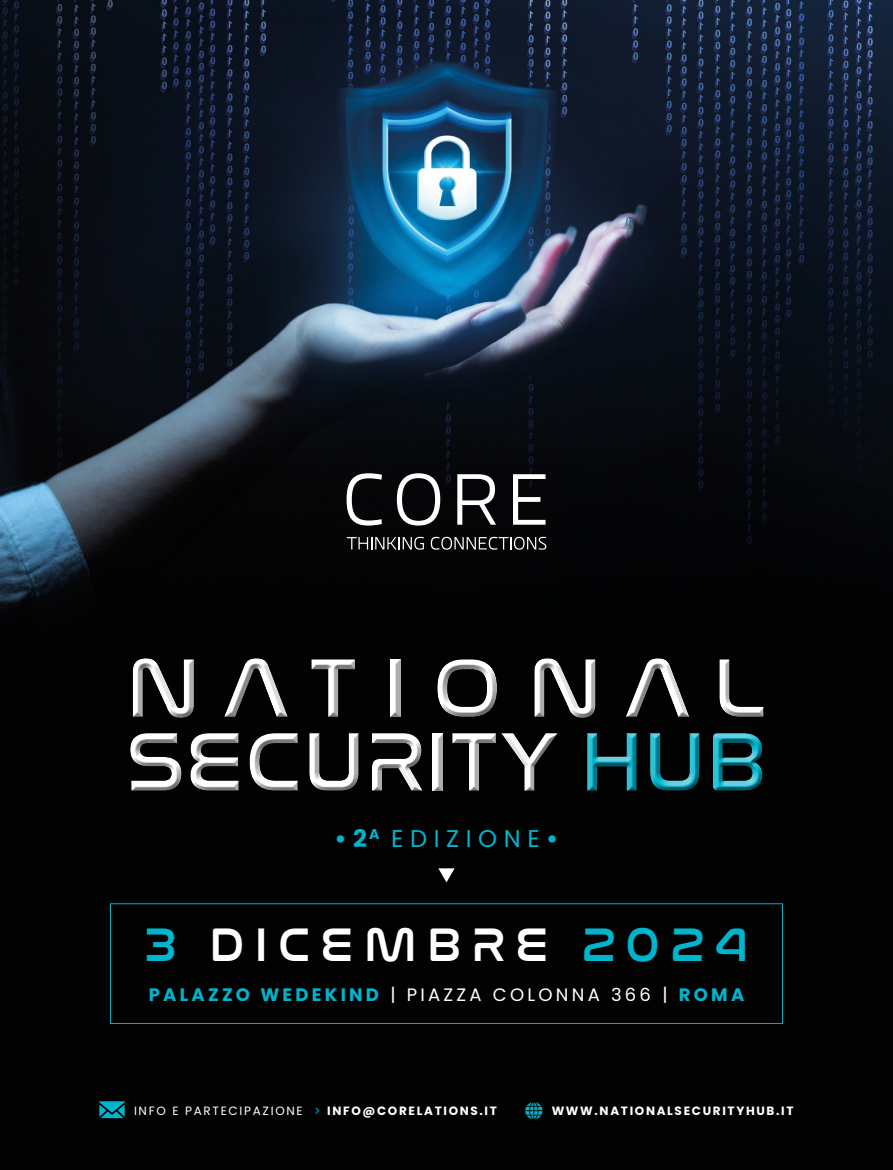
<style>
.page{position:relative;width:893px;height:1170px;background:#fff}
.page>*{position:absolute;margin:0;border:0;box-sizing:border-box;transform-origin:0 0}
.t1{font:85.05px/73.8px "Nasalization Rg";letter-spacing:.01em;color:#fff}
.t2{font:48.3px "Nasalization Rg";letter-spacing:.2em;color:#fff}
.t3{font:24.15px "Poppins";letter-spacing:.27em;color:#00b4cd}
.t4{font:700 18px "Poppins";letter-spacing:.18em;color:#00b4cd}
.t5{font:12px "Poppins";letter-spacing:.14em;color:#fff}
.t6{font:700 12px "Poppins";letter-spacing:.14em;color:#fff}
.s1{color:#00b4cd}
.s2{font-weight:700}
.s3{font-weight:400;color:#fff}
</style>
<div class="page">
<img style="left:0;top:0;width:893px;height:1169px">
<svg style="left:347px;top:473px;width:35px;height:52px"></svg>
<svg style="left:397px;top:473px;width:43px;height:52px"></svg>
<svg style="left:457px;top:474px;width:39px;height:50px"></svg>
<svg style="left:513px;top:474px;width:33px;height:50px"></svg>
<svg style="left:347px;top:537px;width:77px;height:12px"></svg>
<svg style="left:431px;top:537px;width:115px;height:12px"></svg>
<div style="left:110px;top:903px;width:673px;height:120px;border:1px solid #00b4cd"></div>
<svg style="left:525px;top:1102px;width:17px;height:16px"></svg>
<svg style="left:99px;top:1101px;width:26px;height:16px"></svg>
<div style="left:125px;top:652px;width:644px;height:141px;background:#020202"></div>
<div style="left:125px;top:656px;width:644px;height:140px;background:#000"></div>
<svg style="left:438px;top:868px;width:17px;height:14px"></svg>
<h1 class="t1" style="left:126px;top:638px;width:643px">NATIONAL<br>SECURITY <span class="s1">HUB</span></h1>
<h3 class="t3" style="left:335px;top:824px;width:225px"><span class="s2">•2</span><sup>A</sup> EDIZIONE<span class="s2">•</span></h3>
<h2 class="t2" style="left:144px;top:900px;width:606px"><span class="s1">3</span> DICEMBRE <span class="s1">2024</span></h2>
<h3 class="t4" style="left:149px;top:984px;width:597px">PALAZZO WEDEKIND <span class="s3">| PIAZZA COLONNA 366 |</span> ROMA</h3>
<p class="t5" style="left:134px;top:1103px;width:364px">INFO E PARTECIPAZIONE <span class="s1">&gt;</span> <span class="s2">INFO@CORELATIONS.IT</span></p>
<p class="t6" style="left:552px;top:1103px;width:243px">WWW.NATIONALSECURITYHUB.IT</p>
</div>
